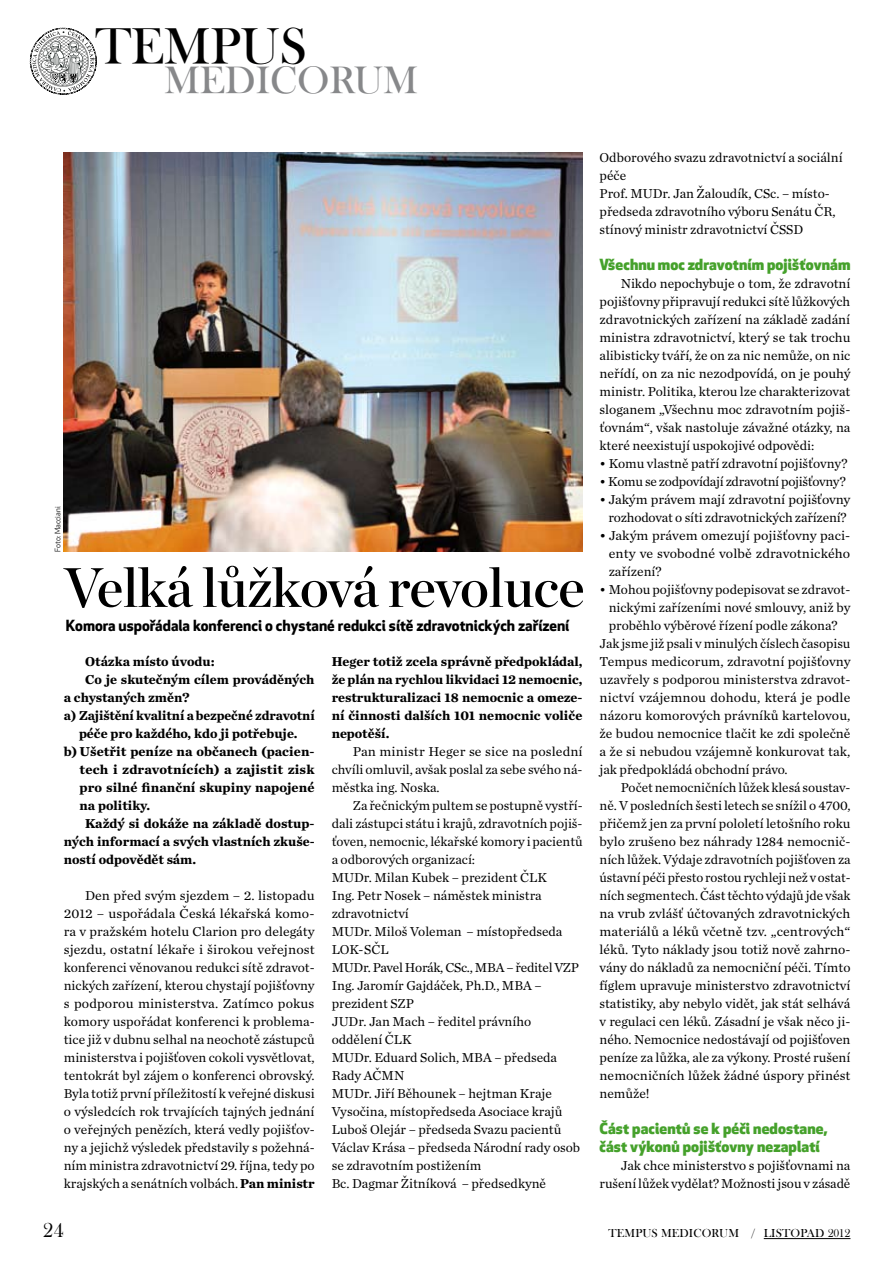
<style>
.page{position:relative;width:893px;height:1263px;background:#fff}
.page>*{position:absolute;margin:0;border:0;box-sizing:border-box;transform-origin:0 0}
.t1{font:55.5px "Chronicle Display Semi";letter-spacing:-.01em;color:#000}
.t2{font:44.55px "Baskerville Old Face DCDOT";color:#000}
.t3{font:33.45px "Baskerville Old Face DCDOT";color:#87888a}
.t4{font:21px "Baskerville Old Face DOT";color:#000}
.t5{font:800 15px/18px "Apex New";letter-spacing:.01em;color:#45a12b}
.t6{font:700 15px "Apex New";color:#000}
.t7{font:13.5px/18px "Chronicle Text G1";color:#000;text-align:justify}
.t8{font:700 13.5px/18px "Chronicle Text G1";color:#000;text-align:justify}
.t9{font:13.5px "Chronicle Text G1";letter-spacing:-.02em;color:#000}
.t10{font:12px "Baskerville Old Face DOT";letter-spacing:.015em;color:#000}
.t11{font:7.5px "Apex New";color:#000}
.s1{font-size:33.6px}
.s2{font-weight:700}
</style>
<div class="page">
<hr style="left:764px;top:1238px;width:86px;height:1px;background:#000">
<svg style="left:30px;top:28px;width:67px;height:67px"></svg>
<img style="left:64px;top:152px;width:519px;height:400px">
<h2 class="t2" style="left:95px;top:17px;width:213px">TEMPUS</h2>
<h3 class="t3" style="left:164px;top:58px;width:255px">MEDICOR<span class="s1">UM</span></h3>
<p class="t11" style="left:53px;top:552px;width:47px;rotate:-90deg">Foto: Macciani</p>
<h1 class="t1" style="left:64px;top:544px;width:522px">Velká lůžková revoluce</h1>
<p class="t6" style="left:66px;top:615px;width:505px">Komora uspořádala konferenci o chystané redukci sítě zdravotnických zařízení</p>
<p class="t8" style="left:85px;top:652px;width:131px">Otázka místo úvodu:</p>
<p class="t8" style="left:85px;top:670px;width:231px">Co je skutečným cílem prováděných</p>
<p class="t8" style="left:64px;top:688px;width:127px">a chystaných změn?</p>
<p class="t8" style="left:64px;top:706px;width:252px">a) Zajištění kvalitní a bezpečné zdravotní</p>
<p class="t8" style="left:79px;top:724px;width:220px">péče pro každého, kdo ji potřebuje.</p>
<p class="t8" style="left:64px;top:742px;width:252px">b) Ušetřit peníze na občanech (pacien-</p>
<p class="t8" style="left:80px;top:760px;width:236px">tech i zdravotnících) a zajistit zisk</p>
<p class="t8" style="left:80px;top:778px;width:236px">pro silné finanční skupiny napojené</p>
<p class="t8" style="left:80px;top:796px;width:72px">na politiky.</p>
<p class="t8" style="left:85px;top:814px;width:231px">Každý si dokáže na základě dostup-</p>
<p class="t8" style="left:64px;top:832px;width:252px">ných informací a svých vlastních zkuše-</p>
<p class="t8" style="left:64px;top:850px;width:134px">ností odpovědět sám.</p>
<p class="t7" style="left:64px;top:886px;width:252px;text-indent:21px">Den před svým sjezdem – 2. listopadu 2012 – uspořádala Česká lékařská komo&shy;ra v pražském hotelu Clarion pro delegáty sjezdu, ostatní lékaře i širokou veřejnost konferenci věnovanou redukci sítě zdravot&shy;nických zařízení, kterou chystají pojišťovny s podporou ministerstva. Zatímco pokus komory uspořádat konferenci k problema&shy;tice již v dubnu selhal na neochotě zástupců ministerstva i pojišťoven cokoli vysvětlovat, tentokrát byl zájem o konferenci obrovský.<br>Byla totiž první příležitostí k veřejné diskusi o výsledcích rok trvajících tajných jednání o veřejných penězích, která vedly pojišťov&shy;ny a jejichž výsledek představily s požehná&shy;ním ministra zdravotnictví 29. října, tedy po krajských a senátních volbách. <span class="s2">Pan ministr</span></p>
<p class="t8" style="left:332px;top:652px;width:252px">Heger totiž zcela správně předpokládal, že plán na rychlou likvidaci 12 nemocnic, restrukturalizaci 18 nemocnic a omeze&shy;ní činnosti dalších 101 nemocnic voliče nepotěší.</p>
<p class="t7" style="left:332px;top:742px;width:252px;text-indent:21px">Pan ministr Heger se sice na poslední chvíli omluvil, avšak poslal za sebe svého ná&shy;městka ing. Noska.</p>
<p class="t7" style="left:332px;top:796px;width:252px;text-align:left;text-indent:21px">Za řečnickým pultem se postupně vystří&shy;dali zástupci státu i krajů, zdravotních pojiš&shy;ťoven, nemocnic, lékařské komory i pacientů a odborových organizací:<br>MUDr. Milan Kubek – prezident ČLK<br>Ing. Petr Nosek – náměstek ministra zdravotnictví<br>MUDr. Miloš Voleman – místopředseda<br>LOK-SČL<br>MUDr. Pavel Horák, CSc., MBA – ředitel VZP<br>Ing. Jaromír Gajdáček, Ph.D., MBA – prezident SZP<br>JUDr. Jan Mach – ředitel právního oddělení ČLK<br>MUDr. Eduard Solich, MBA – předseda<br>Rady AČMN<br>MUDr. Jiří Běhounek – hejtman Kraje<br>Vysočina, místopředseda Asociace krajů<br>Luboš Olejár – předseda Svazu pacientů<br>Václav Krása – předseda Národní rady osob se zdravotním postižením<br>Bc. Dagmar Žitníková – předsedkyně</p>
<p class="t7" style="left:600px;top:148px;width:245px;text-align:left">Odborového svazu zdravotnictví a sociální péče<br>Prof. MUDr. Jan Žaloudík, CSc. – místo&shy;předseda zdravotního výboru Senátu ČR, stínový ministr zdravotnictví ČSSD</p>
<p class="t5" style="left:600px;top:255px;width:252px">Všechnu moc zdravotním pojišťovnám</p>
<p class="t7" style="left:600px;top:274px;width:252px;text-indent:21px">Nikdo nepochybuje o tom, že zdravotní pojišťovny připravují redukci sítě lůžkových zdravotnických zařízení na základě zadání ministra zdravotnictví, který se tak trochu alibisticky tváří, že on za nic nemůže, on nic neřídí, on za nic nezodpovídá, on je pouhý ministr. Politika, kterou lze charakterizovat sloganem „Všechnu moc zdravotním pojiš&shy;ťovnám“, však nastoluje závažné otázky, na které neexistují uspokojivé odpovědi:</p>
<p class="t7" style="left:600px;top:454px;width:249px">• Komu vlastně patří zdravotní pojišťovny?</p>
<p class="t9" style="left:600px;top:471px;width:248px">• Komu se zodpovídají zdravotní pojišťovny?</p>
<p class="t7" style="left:600px;top:490px;width:252px;text-align:center">• Jakým právem mají zdravotní pojišťovny rozhodovat o síti zdravotnických zařízení?</p>
<p class="t7" style="left:609px;top:526px;width:243px;text-indent:-9px">• Jakým právem omezují pojišťovny paci&shy;enty ve svobodné volbě zdravotnického zařízení?</p>
<p class="t7" style="left:600px;top:580px;width:252px">• Mohou pojišťovny podepisovat se zdravot-</p>
<p class="t7" style="left:609px;top:598px;width:243px">nickými zařízeními nové smlouvy, aniž by</p>
<p class="t7" style="left:609px;top:616px;width:230px">proběhlo výběrové řízení podle zákona?</p>
<p class="t7" style="left:600px;top:634px;width:252px">Jak jsme již psali v minulých číslech časopisu</p>
<p class="t7" style="left:600px;top:652px;width:252px">Tempus medicorum, zdravotní pojišťovny</p>
<p class="t7" style="left:600px;top:670px;width:252px">uzavřely s podporou ministerstva zdravot-</p>
<p class="t7" style="left:600px;top:688px;width:252px">nictví vzájemnou dohodu, která je podle</p>
<p class="t7" style="left:600px;top:706px;width:252px">názoru komorových právníků kartelovou,</p>
<p class="t7" style="left:600px;top:724px;width:252px">že budou nemocnice tlačit ke zdi společně</p>
<p class="t7" style="left:600px;top:742px;width:252px">a že si nebudou vzájemně konkurovat tak,</p>
<p class="t7" style="left:600px;top:760px;width:190px">jak předpokládá obchodní právo.</p>
<p class="t7" style="left:621px;top:778px;width:231px">Počet nemocničních lůžek klesá soustav-</p>
<p class="t7" style="left:600px;top:796px;width:252px">ně. V posledních šesti letech se snížil o 4700,</p>
<p class="t7" style="left:600px;top:814px;width:252px">přičemž jen za první pololetí letošního roku</p>
<p class="t7" style="left:600px;top:832px;width:252px">bylo zrušeno bez náhrady 1284 nemocnič-</p>
<p class="t7" style="left:600px;top:850px;width:253px">ních lůžek. Výdaje zdravotních pojišťoven za</p>
<p class="t7" style="left:600px;top:868px;width:252px">ústavní péči přesto rostou rychleji než v ostat-</p>
<p class="t7" style="left:600px;top:886px;width:252px">ních segmentech. Část těchto výdajů jde však</p>
<p class="t7" style="left:600px;top:904px;width:252px">na vrub zvlášť účtovaných zdravotnických</p>
<p class="t7" style="left:600px;top:922px;width:252px">materiálů a léků včetně tzv. „centrových“</p>
<p class="t7" style="left:600px;top:940px;width:252px">léků. Tyto náklady jsou totiž nově zahrno-</p>
<p class="t7" style="left:600px;top:958px;width:252px">vány do nákladů za nemocniční péči. Tímto</p>
<p class="t7" style="left:600px;top:976px;width:252px">fíglem upravuje ministerstvo zdravotnictví</p>
<p class="t7" style="left:600px;top:994px;width:252px">statistiky, aby nebylo vidět, jak stát selhává</p>
<p class="t7" style="left:600px;top:1012px;width:252px">v regulaci cen léků. Zásadní je však něco ji-</p>
<p class="t7" style="left:600px;top:1030px;width:252px">ného. Nemocnice nedostávají od pojišťoven</p>
<p class="t7" style="left:600px;top:1048px;width:252px">peníze za lůžka, ale za výkony. Prosté rušení</p>
<p class="t7" style="left:600px;top:1066px;width:252px">nemocničních lůžek žádné úspory přinést</p>
<p class="t7" style="left:600px;top:1084px;width:52px">nemůže!</p>
<p class="t5" style="left:600px;top:1119px;width:230px">Část pacientů se k péči nedostane, část výkonů pojišťovny nezaplatí</p>
<p class="t7" style="left:600px;top:1156px;width:252px;text-align:right">Jak chce ministerstvo s pojišťovnami na rušení lůžek vydělat? Možnosti jsou v zásadě</p>
<h3 class="t4" style="left:43px;top:1219px;width:22px">24</h3>
<p class="t10" style="left:608px;top:1227px;width:244px">TEMPUS MEDICORUM / LISTOPAD 2012</p>
</div>
